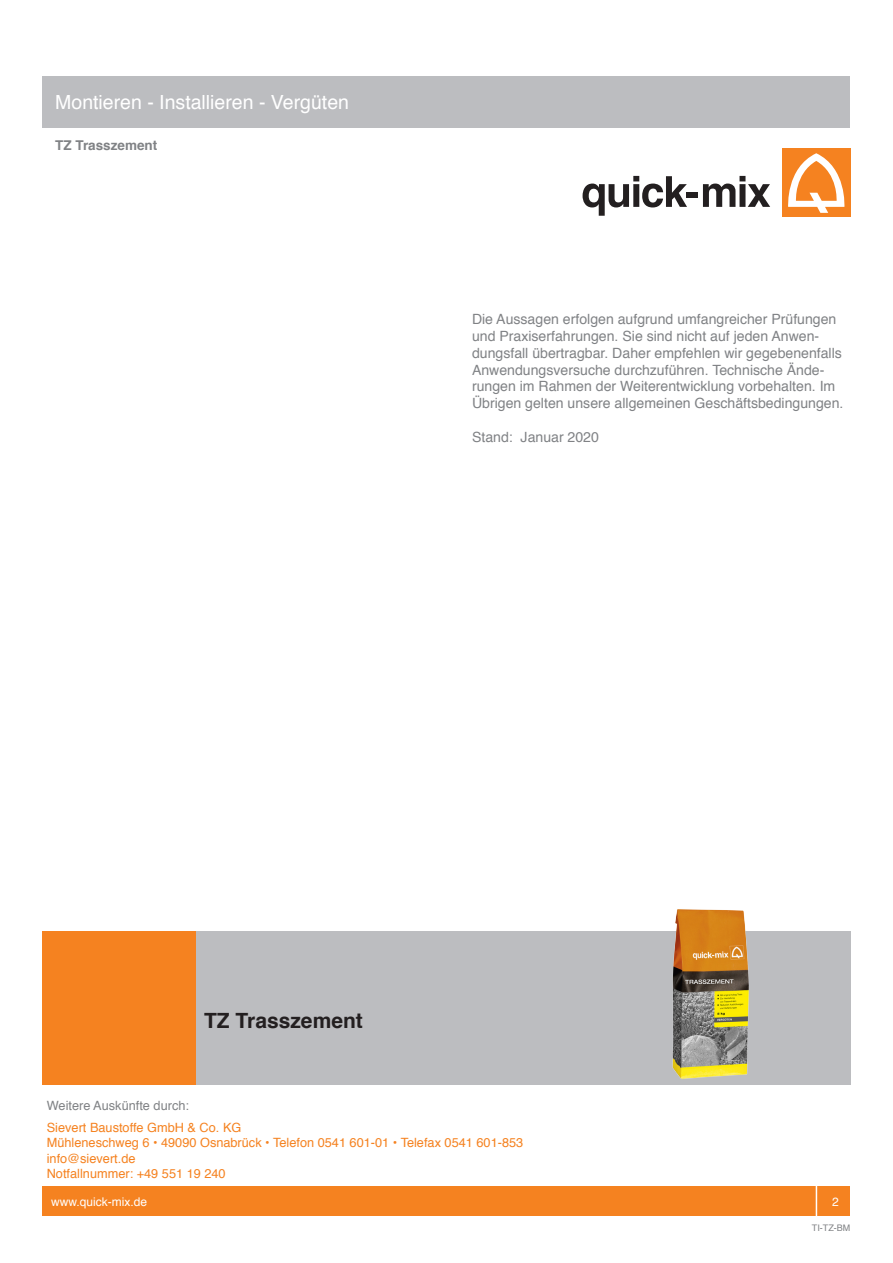
<style>
.page{position:relative;width:893px;height:1263px;background:#fff}
.page>*{position:absolute;margin:0;border:0;box-sizing:border-box;transform-origin:0 0}
.t1{font:700 21px "Helvetica";color:#231f20}
.t2{font:19.5px "Helvetica";color:#fff}
.t3{font:14.1px/17px "Helvetica";color:#808285}
.t4{font:700 13.5px "Helvetica";color:#808285}
.t5{font:12.75px "Helvetica";color:#f58220}
.t6{font:12.75px "Helvetica";color:#808285}
.t7{font:12px "Helvetica";color:#fff}
.t8{font:9px "Helvetica";color:#808285}
</style>
<div class="page">
<div style="left:43px;top:77px;width:807px;height:51px;background:#bcbdc0"></div>
<svg style="left:583px;top:176px;width:104px;height:40px"></svg>
<div style="left:686px;top:192px;width:12px;height:6px;background:#231f20"></div>
<svg style="left:703px;top:176px;width:67px;height:31px"></svg>
<div style="left:782px;top:149px;width:68px;height:68px;background:#f58220"></div>
<svg style="left:788px;top:153px;width:57px;height:60px"></svg>
<div style="left:43px;top:1186px;width:807px;height:30px;background:#f58220"></div>
<div style="left:816px;top:1181px;width:39px;height:40px;border:2px solid #fff"></div>
<div style="left:191px;top:931px;width:659px;height:153px;background:#bcbdc0"></div>
<div style="left:43px;top:931px;width:153px;height:153px;background:#f58220"></div>
<img style="left:672px;top:909px;width:77px;height:170px">
<p class="t2" style="left:55px;top:87px;width:295px">Montieren - Installieren - Vergüten</p>
<p class="t4" style="left:55px;top:135px;width:104px">TZ Trasszement</p>
<p class="t3" style="left:472px;top:311px;width:373px">Die Aussagen erfolgen aufgrund umfangreicher Prüfungen und Praxiserfahrungen. Sie sind nicht auf jeden Anwen&shy;dungsfall übertragbar. Daher empfehlen wir gegebenenfalls Anwendungsversuche durchzuführen. Technische Ände&shy;rungen im Rahmen der Weiterentwicklung vorbehalten. Im Übrigen gelten unsere allgemeinen Geschäftsbedingungen.</p>
<p class="t3" style="left:472px;top:429px;width:128px">Stand: Januar 2020</p>
<p class="t1" style="left:204px;top:1003px;width:160px">TZ Trasszement</p>
<p class="t6" style="left:47px;top:1095px;width:144px">Weitere Auskünfte durch:</p>
<p class="t5" style="left:47px;top:1118px;width:196px">Sievert Baustoffe GmbH &amp; Co. KG</p>
<p class="t5" style="left:47px;top:1133px;width:478px">Mühleneschweg 6 • 49090 Osnabrück • Telefon 0541 601-01 • Telefax 0541 601-853</p>
<p class="t5" style="left:47px;top:1148px;width:90px">info@sievert.de</p>
<p class="t5" style="left:47px;top:1163px;width:180px">Notfallnummer: +49 551 19 240</p>
<p class="t7" style="left:51px;top:1192px;width:98px">www.quick-mix.de</p>
<p class="t7" style="left:832px;top:1192px;width:8px">2</p>
<p class="t8" style="left:812px;top:1221px;width:40px">TI-TZ-BM</p>
</div>
